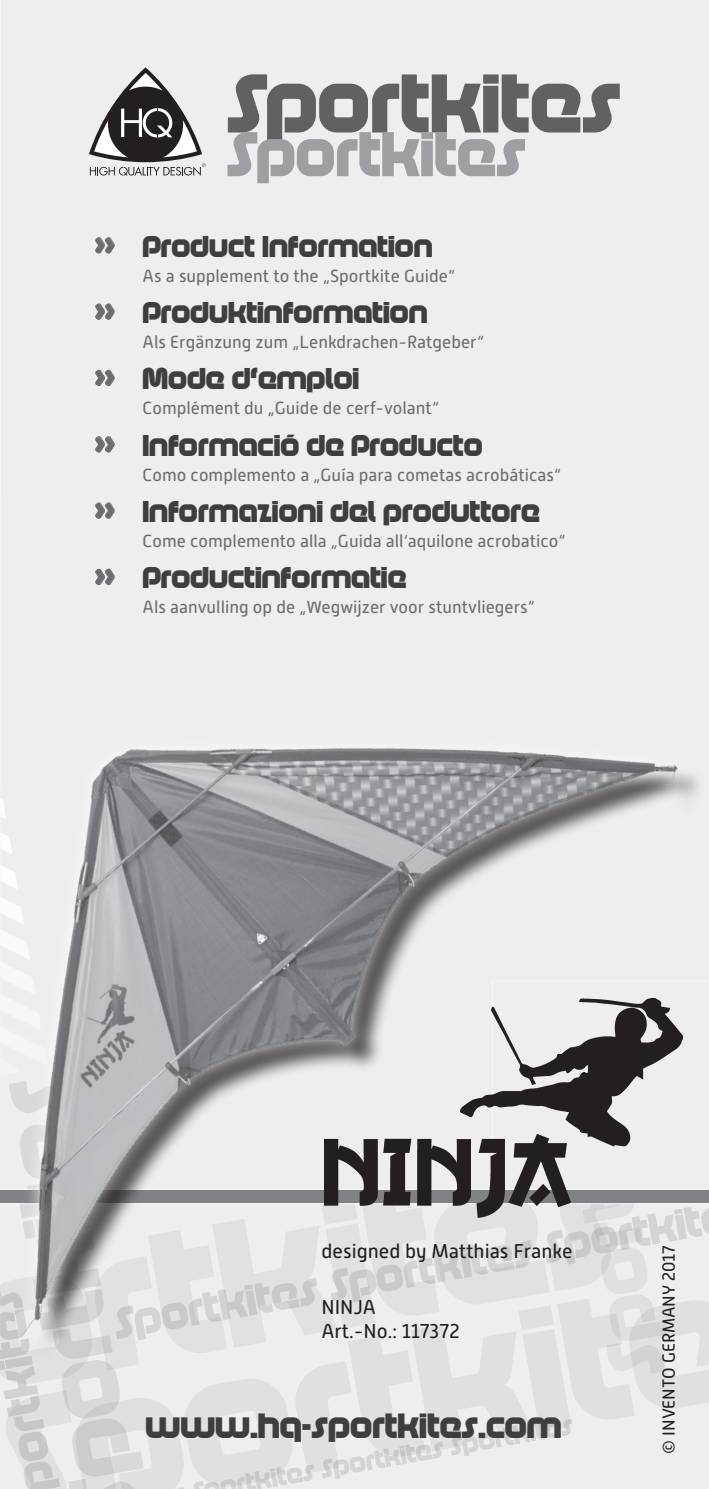
<style>
.page{position:relative;width:709px;height:1489px;background:#fff}
.page>*{position:absolute;margin:0;border:0;box-sizing:border-box;transform-origin:0 0}
.t1{font:83px "Age";color:#3e3e3f}
.t2{font:63px "Age";color:#9d9fa2}
.t3{font:35px "Age";color:#3e3e3f}
.t4{font:30px "Age";color:#3e3e3f}
.t5{font:20px/24px "Alwyn New Rounded";color:#231f20}
.t6{font:17.5px "Alwyn New Rounded";color:#6c6d70}
.t7{font:17.5px "Alwyn New Rounded";letter-spacing:-.005em;color:#231f20}
.s1{font-family:"Alwyn New Rounded";font-weight:700;font-size:41.25px;color:#6c6d70}
</style>
<div class="page">
<div style="left:0;top:0;width:709px;height:1488px;background:#eeeeef"></div>
<svg style="left:667px;top:1302px;width:42px;height:106px;fill:#dfe0e1"></svg>
<svg style="left:0;top:1360px;width:667px;height:128px"></svg>
<svg style="left:89px;top:67px;width:116px;height:109px"></svg>
<svg style="left:95px;top:237px;width:20px;height:17px"></svg>
<svg style="left:95px;top:303px;width:20px;height:17px"></svg>
<svg style="left:95px;top:369px;width:20px;height:18px"></svg>
<svg style="left:95px;top:436px;width:20px;height:17px"></svg>
<svg style="left:0;top:773px;width:703px;height:587px"></svg>
<img style="left:0;top:502px;width:683px;height:839px">
<h1 class="t1" style="left:226px;top:63px;width:396px">Sportkites</h1>
<h2 class="t2" style="left:226px;top:123px;width:301px">Sportkites</h2>
<h3 class="t4" style="left:92px;top:231px;width:341px"><span class="s1">»</span> Product Information</h3>
<p class="t6" style="left:142px;top:266px;width:314px">As a supplement to the „Sportkite Guide“</p>
<h3 class="t4" style="left:92px;top:297px;width:336px"><span class="s1">»</span> Produktinformation</h3>
<p class="t6" style="left:142px;top:332px;width:343px">Als Ergänzung zum „Lenkdrachen-Ratgeber“</p>
<h3 class="t4" style="left:92px;top:364px;width:268px"><span class="s1">»</span> Mode d‘emploi</h3>
<p class="t6" style="left:142px;top:398px;width:298px">Complément du „Guide de cerf-volant“</p>
<h3 class="t4" style="left:92px;top:430px;width:391px"><span class="s1">»</span> Informació de Producto</h3>
<p class="t6" style="left:142px;top:464px;width:420px">Como complemento a „Guía para cometas acrobáticas“</p>
<h3 class="t4" style="left:92px;top:496px;width:449px"><span class="s1">»</span> Informazioni del produttore</h3>
<p class="t6" style="left:142px;top:531px;width:424px">Come complemento alla „Guida all‘aquilone acrobatico“</p>
<h3 class="t4" style="left:92px;top:563px;width:315px"><span class="s1">»</span> Productinformatie</h3>
<p class="t6" style="left:142px;top:597px;width:394px">Als aanvulling op de „Wegwijzer voor stuntvliegers“</p>
<p class="t5" style="left:321px;top:1239px;width:253px">designed by Matthias Franke</p>
<p class="t5" style="left:321px;top:1294px;width:140px">NINJA<br>Art.-No.: 117372</p>
<h3 class="t3" style="left:146px;top:1407px;width:417px">www.hq-sportkites.com</h3>
<p class="t7" style="left:659px;top:1453px;width:209px;rotate:-90deg">© INVENTO GERMANY 2017</p>
</div>
